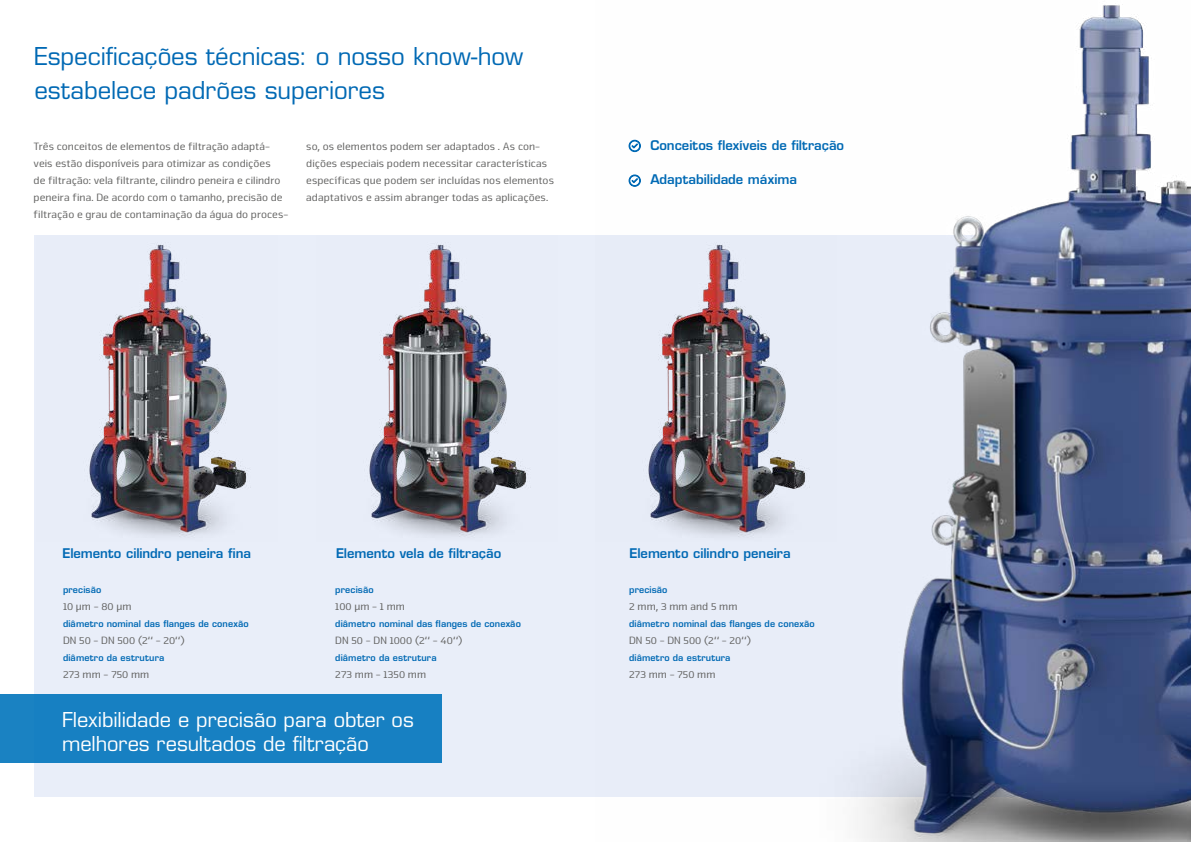
<style>
.page{position:relative;width:1191px;height:842px;background:#fff}
.page>*{position:absolute;margin:0;border:0;box-sizing:border-box;transform-origin:0 0}
.t1{font:24px/34px "Eurostile LT Std";letter-spacing:-.005em;color:#0069b4}
.t2{font:20px/24px "Eurostile LT Std";letter-spacing:-.005em;color:#fff}
.t3{font:600 13px "Eurostile LT Std";letter-spacing:-.005em;color:#0069b4}
.t4{font:11px/17px "Nuri";letter-spacing:.005em;color:#636362}
.t5{font:600 9px "Eurostile LT Std";letter-spacing:.01em;color:#0069b4}
</style>
<div class="page">
<div style="left:34px;top:235px;width:1123px;height:562px;background:#e9eef9"></div>
<img style="left:633px;top:4px;width:558px;height:838px">
<img style="left:369px;top:244px;width:162px;height:293px">
<img style="left:633px;top:235px;width:203px;height:306px">
<img style="left:89px;top:244px;width:162px;height:293px">
<div style="left:0;top:694px;width:442px;height:69px;background:#1780c2"></div>
<svg style="left:628px;top:140px;width:13px;height:12px"></svg>
<svg style="left:628px;top:174px;width:13px;height:13px"></svg>
<h1 class="t1" style="left:34px;top:40px;width:490px">Especificações técnicas: o nosso know-how estabelece padrões superiores</h1>
<p class="t4" style="left:34px;top:138px;width:256px">Três conceitos de elementos de filtração adaptá&shy;veis estão disponíveis para otimizar as condições<br>de filtração: vela filtrante, cilindro peneira e cilindro peneira fina. De acordo com o tamanho, precisão de filtração e grau de contaminação da água do proces-</p>
<p class="t4" style="left:306px;top:138px;width:249px">so, os elementos podem ser adaptados . As con&shy;dições especiais podem necessitar características específicas que podem ser incluídas nos elementos adaptativos e assim abranger todas as aplicações.</p>
<p class="t3" style="left:650px;top:137px;width:195px">Conceitos flexíveis de filtração</p>
<p class="t3" style="left:650px;top:171px;width:148px">Adaptabilidade máxima</p>
<p class="t3" style="left:62px;top:546px;width:190px">Elemento cilindro peneira fina</p>
<p class="t3" style="left:336px;top:546px;width:167px">Elemento vela de filtração</p>
<p class="t3" style="left:629px;top:546px;width:163px">Elemento cilindro peneira</p>
<p class="t5" style="left:63px;top:584px;width:40px">precisão</p>
<p class="t4" style="left:63px;top:597px;width:70px">10 µm - 80 µm</p>
<p class="t5" style="left:63px;top:618px;width:187px">diâmetro nominal das flanges de conexão</p>
<p class="t4" style="left:63px;top:631px;width:123px">DN 50 - DN 500 (2“ - 20“)</p>
<p class="t5" style="left:63px;top:652px;width:103px">diâmetro da estrutura</p>
<p class="t4" style="left:63px;top:665px;width:88px">273 mm - 750 mm</p>
<p class="t5" style="left:335px;top:584px;width:40px">precisão</p>
<p class="t4" style="left:335px;top:597px;width:71px">100 µm - 1 mm</p>
<p class="t5" style="left:335px;top:618px;width:187px">diâmetro nominal das flanges de conexão</p>
<p class="t4" style="left:335px;top:631px;width:129px">DN 50 - DN 1000 (2“ - 40“)</p>
<p class="t5" style="left:335px;top:652px;width:103px">diâmetro da estrutura</p>
<p class="t4" style="left:335px;top:665px;width:92px">273 mm - 1350 mm</p>
<h2 class="t2" style="left:62px;top:707px;width:353px">Flexibilidade e precisão para obter os melhores resultados de filtração</h2>
<p class="t5" style="left:629px;top:584px;width:40px">precisão</p>
<p class="t4" style="left:629px;top:597px;width:110px">2 mm, 3 mm and 5 mm</p>
<p class="t5" style="left:629px;top:618px;width:187px">diâmetro nominal das flanges de conexão</p>
<p class="t4" style="left:629px;top:631px;width:123px">DN 50 - DN 500 (2“ - 20“)</p>
<p class="t5" style="left:629px;top:652px;width:103px">diâmetro da estrutura</p>
<p class="t4" style="left:629px;top:665px;width:88px">273 mm - 750 mm</p>
</div>
